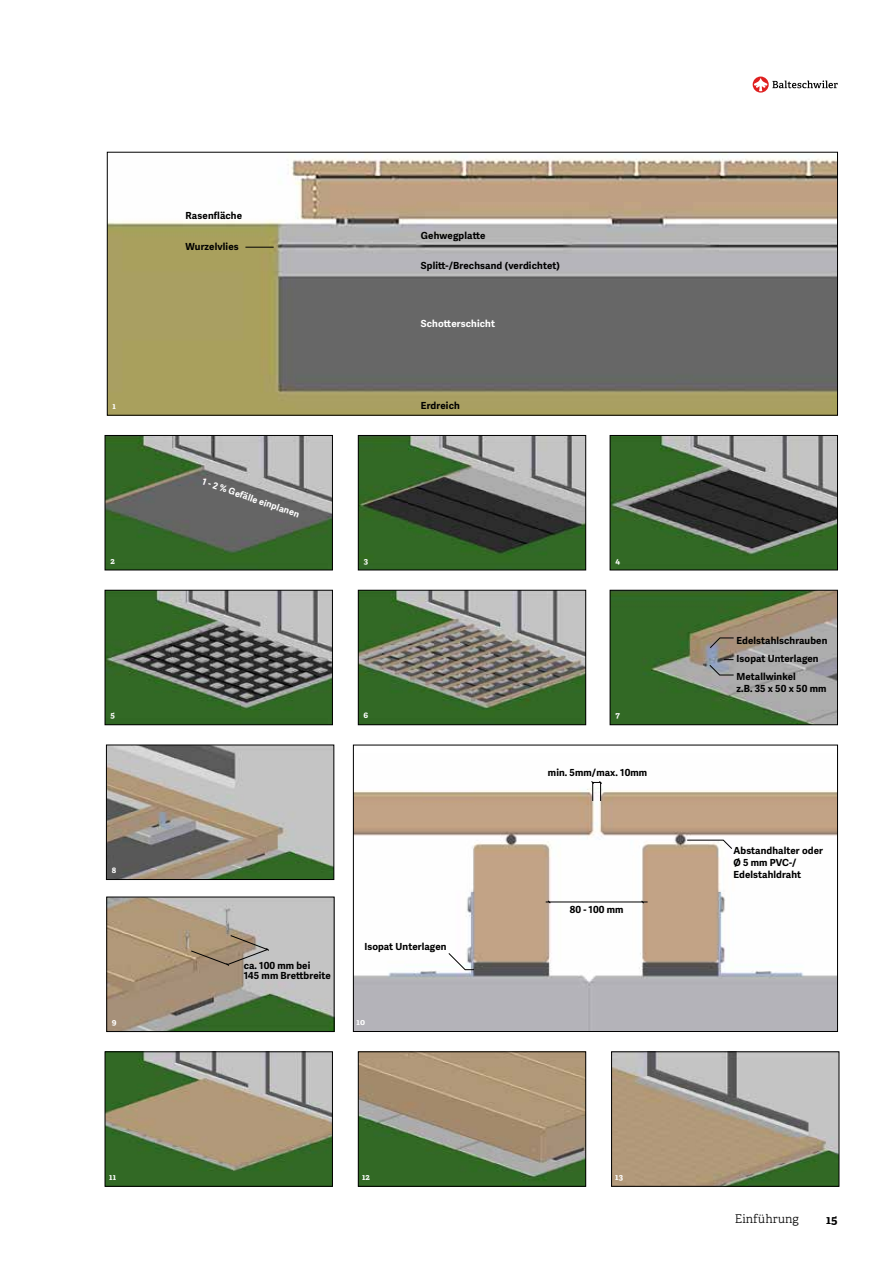
<style>
.page{position:relative;width:893px;height:1263px;background:#fff}
.page>*{position:absolute;margin:0;border:0;box-sizing:border-box;transform-origin:0 0}
.t1{font:300 12px "Adelle";color:#000}
.t2{font:700 12px "Adelle";color:#000}
.t3{font:700 9.75px/18px "Adelle Sans";letter-spacing:.01em;color:#000}
.t4{font:700 9.75px "Adelle Sans";letter-spacing:.015em;color:#fff}
.t5{font:700 9px "Adelle Sans";color:#fff}
.t6{font:700 8.4px "Adelle";letter-spacing:.015em;color:#fff}
</style>
<div class="page">
<svg style="left:753px;top:77px;width:16px;height:16px"></svg>
<svg style="left:754px;top:78px;width:84px;height:13px"></svg>
<svg style="left:105px;top:1051px;width:228px;height:135px;background:#808b67"></svg>
<svg style="left:611px;top:1051px;width:228px;height:135px;background:#a59e8b"></svg>
<svg style="left:106px;top:745px;width:228px;height:135px;background:#9e9c91"></svg>
<svg style="left:353px;top:745px;width:485px;height:287px"></svg>
<svg style="left:358px;top:1051px;width:228px;height:135px;background:#898864"></svg>
<svg style="left:358px;top:435px;width:228px;height:135px;background:#566d50"></svg>
<svg style="left:105px;top:590px;width:228px;height:135px;background:#5d7458"></svg>
<svg style="left:610px;top:435px;width:228px;height:135px;background:#52694d"></svg>
<img style="left:109px;top:158px;width:727px;height:255px">
<svg style="left:105px;top:435px;width:228px;height:135px;background:#657a60"></svg>
<svg style="left:358px;top:590px;width:228px;height:135px;background:#708266"></svg>
<svg style="left:245px;top:247px;width:29px;height:1px"></svg>
<div style="left:592px;top:782px;width:9px;height:19px;border:1px solid #000"></div>
<svg style="left:591px;top:781px;width:11px;height:3px"></svg>
<hr style="left:546px;top:902px;width:102px;height:1px;background:#000">
<svg style="left:548px;top:900px;width:3px;height:4px"></svg>
<svg style="left:641px;top:900px;width:3px;height:4px"></svg>
<svg style="left:448px;top:953px;width:26px;height:17px"></svg>
<svg style="left:687px;top:840px;width:45px;height:9px"></svg>
<svg style="left:610px;top:590px;width:228px;height:135px;background:#69815c"></svg>
<svg style="left:106px;top:897px;width:228px;height:135px;background:#a09c88"></svg>
<p class="t6" style="left:113px;top:400px;width:5px">1</p>
<p class="t3" style="left:186px;top:206px;width:58px">Rasenfläche</p>
<p class="t3" style="left:186px;top:238px;width:55px">Wurzelvlies</p>
<p class="t5" style="left:204px;top:476px;width:104px;rotate:19deg">1 - 2 % Gefälle einplanen</p>
<p class="t3" style="left:421px;top:226px;width:66px">Gehwegplatte</p>
<p class="t3" style="left:421px;top:256px;width:141px">Splitt-/Brechsand (verdichtet)</p>
<p class="t4" style="left:421px;top:317px;width:76px">Schotterschicht</p>
<p class="t3" style="left:421px;top:396px;width:40px">Erdreich</p>
<p class="t6" style="left:111px;top:555px;width:6px">2</p>
<p class="t6" style="left:615px;top:555px;width:6px">4</p>
<p class="t6" style="left:364px;top:555px;width:6px">3</p>
<p class="t6" style="left:110px;top:710px;width:6px">5</p>
<p class="t6" style="left:112px;top:865px;width:6px">8</p>
<p class="t6" style="left:364px;top:710px;width:6px">6</p>
<p class="t3" style="left:244px;top:960px;width:89px;line-height:10.5px">ca. 100 mm bei<br>145 mm Brettbreite</p>
<p class="t3" style="left:364px;top:938px;width:84px">Isopat Unterlagen</p>
<p class="t6" style="left:112px;top:1017px;width:6px">9</p>
<p class="t6" style="left:356px;top:1017px;width:10px">10</p>
<p class="t6" style="left:616px;top:710px;width:6px">7</p>
<p class="t3" style="left:548px;top:764px;width:101px">min. 5mm/max. 10mm</p>
<p class="t3" style="left:570px;top:901px;width:55px">80 - 100 mm</p>
<p class="t6" style="left:109px;top:1171px;width:8px">11</p>
<p class="t6" style="left:615px;top:1171px;width:9px">13</p>
<p class="t6" style="left:362px;top:1171px;width:9px">12</p>
<p class="t3" style="left:736px;top:631px;width:92px">Edelstahlschrauben<br>Isopat Unterlagen<br>Metallwinkel</p>
<p class="t3" style="left:736px;top:679px;width:91px">z.B. 35 x 50 x 50 mm</p>
<p class="t3" style="left:733px;top:845px;width:91px;line-height:12px">Abstandhalter oder<br>Ø 5 mm PVC-/<br>Edelstahldraht</p>
<p class="t1" style="left:735px;top:1211px;width:65px">Einführung</p>
<p class="t2" style="left:826px;top:1212px;width:13px">15</p>
</div>
